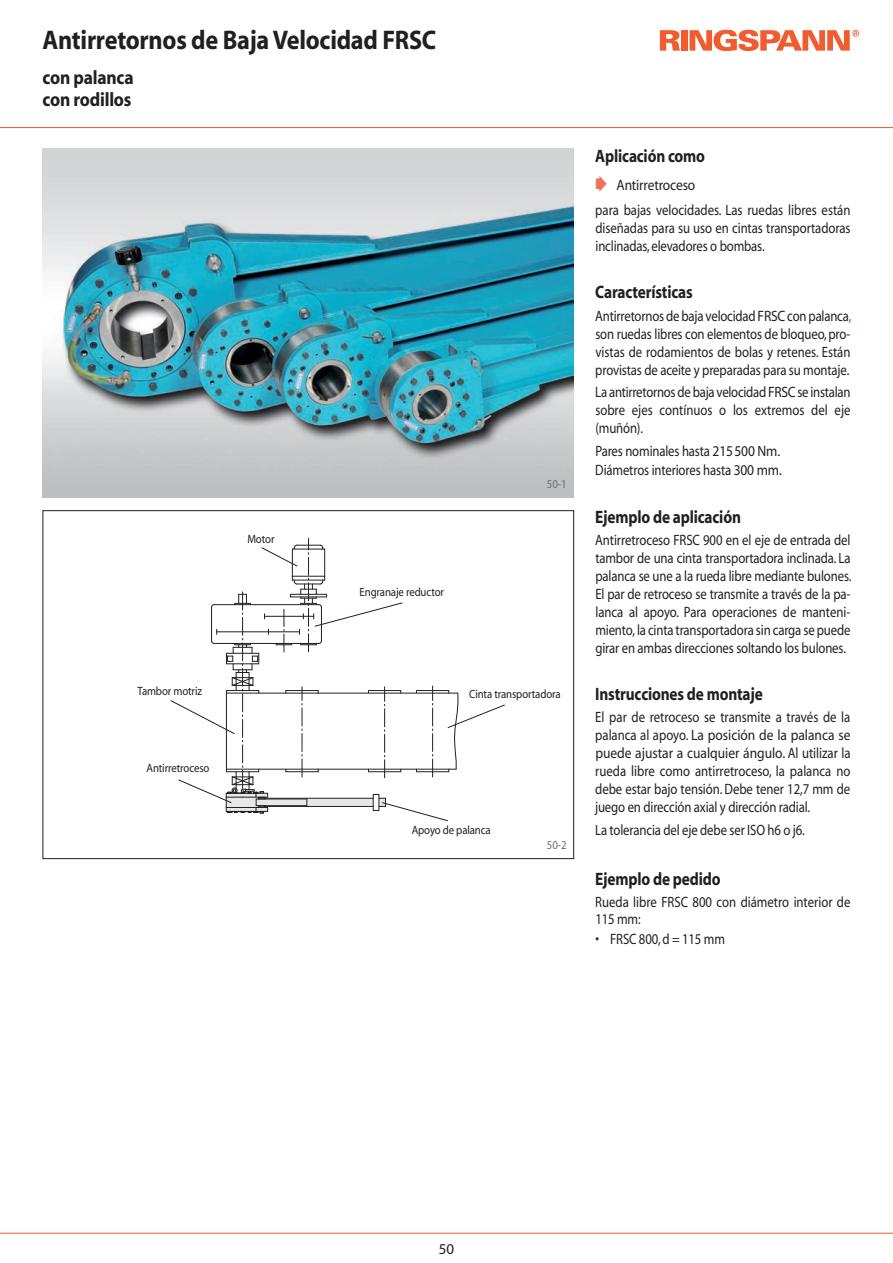
<style>
.page{position:relative;width:893px;height:1263px;background:#fff}
.page>*{position:absolute;margin:0;border:0;box-sizing:border-box;transform-origin:0 0}
.t1{font:700 27px "Myriad";letter-spacing:-.01em;color:#231f20;scale:.9 1}
.t2{font:700 19.5px/22.2px "Myriad";letter-spacing:-.01em;color:#231f20;scale:.9 1}
.t3{font:700 18px "Myriad";letter-spacing:-.01em;color:#231f20;scale:.85 1}
.t4{font:15px/18px "Myriad";letter-spacing:-.01em;color:#231f20;text-align:justify;scale:.85 1}
.t5{font:15px/24.5px "Myriad";letter-spacing:-.01em;color:#231f20;scale:.9 1}
.t6{font:15px "Myriad";letter-spacing:-.01em;color:#231f20}
.t7{font:12px "Myriad";letter-spacing:-.01em;color:#231f20;scale:.9 1}
.t8{font:12px "Myriad";color:#6c6d70;scale:.9 1}
.s1{color:#f26f5a}
.s2{color:#ee1d23}
</style>
<div class="page">
<img style="left:43px;top:149px;width:531px;height:348px">
<hr style="left:0;top:127px;width:893px;height:1px;background:#f15b2e">
<svg style="left:170px;top:538px;width:335px;height:284px"></svg>
<svg style="left:660px;top:30px;width:20px;height:21px"></svg>
<div style="left:681px;top:30px;width:6px;height:21px;background:#f15b2e"></div>
<svg style="left:689px;top:30px;width:170px;height:21px"></svg>
<hr style="left:0;top:1233px;width:893px;height:1px;background:#f15b2e">
<p class="t1" style="left:43px;top:30px;width:439px">Antirretornos de Baja Velocidad FRSC</p>
<p class="t2" style="left:43px;top:68px;width:103px">con palanca con rodillos</p>
<p class="t7" style="left:247px;top:534px;width:32px">Motor</p>
<p class="t7" style="left:137px;top:687px;width:73px">Tambor motriz</p>
<p class="t7" style="left:147px;top:763px;width:71px">Antirretroceso</p>
<p class="t8" style="left:547px;top:479px;width:23px">50-1</p>
<p class="t7" style="left:360px;top:587px;width:95px">Engranaje reductor</p>
<p class="t7" style="left:469px;top:690px;width:103px">Cinta transportadora</p>
<p class="t7" style="left:412px;top:825px;width:89px">Apoyo de palanca</p>
<p class="t8" style="left:547px;top:841px;width:23px">50-2</p>
<p class="t3" style="left:595px;top:149px;width:131px">Aplicación como</p>
<p class="t5" style="left:595px;top:175px;width:285px"><span class="s1">➧</span> Antirretroceso<br>para bajas velocidades. Las ruedas libres están</p>
<p class="t4" style="left:595px;top:220px;width:302px">diseñadas para su uso en cintas transportadoras inclinadas, elevadores o bombas.</p>
<p class="t3" style="left:595px;top:286px;width:116px">Características</p>
<p class="t4" style="left:595px;top:308px;width:303px">Antirretornos de baja velocidad FRSC con palanca<span class="s2">, </span>son ruedas libres con elementos de bloqueo, pro&shy;vistas de rodamientos de bolas y retenes. Están provistas de aceite y preparadas para su montaje.</p>
<p class="t4" style="left:595px;top:384px;width:302px">La antirretornos de baja velocidad FRSC se instalan sobre ejes contínuos o los extremos del eje (muñón).</p>
<p class="t4" style="left:595px;top:443px;width:221px;line-height:19.4px">Pares nominales hasta 215 500 Nm.<br>Diámetros interiores hasta 300 mm.</p>
<p class="t3" style="left:595px;top:510px;width:173px">Ejemplo de aplicación</p>
<p class="t4" style="left:595px;top:533px;width:303px">Antirretroceso FRSC 900 en el eje de entrada del tambor de una cinta transportadora inclinada. La palanca se une a la rueda libre mediante bulones.<br>El par de retroceso se transmite a través de la pa&shy;lanca al apoyo. Para operaciones de manteni&shy;miento, la cinta transportadora sin carga se puede girar en ambas direcciones soltando los bulones.</p>
<p class="t3" style="left:595px;top:687px;width:199px">Instrucciones de montaje</p>
<p class="t4" style="left:595px;top:709px;width:302px">El par de retroceso se transmite a través de la palanca al apoyo. La posición de la palanca se puede ajustar a cualquier ángulo. Al utilizar la rueda libre como antirretroceso, la palanca no debe estar bajo tensión. Debe tener 12,7 mm de juego en dirección axial y dirección radial.</p>
<p class="t4" style="left:595px;top:822px;width:248px">La tolerancia del eje debe ser ISO h6 o j6.</p>
<p class="t3" style="left:595px;top:872px;width:149px">Ejemplo de pedido</p>
<p class="t4" style="left:595px;top:895px;width:302px;line-height:17.2px">Rueda libre FRSC 800 con diámetro interior de<br>115 mm:</p>
<p class="t4" style="left:595px;top:931px;width:154px">• FRSC 800, d = 115 mm</p>
<p class="t6" style="left:439px;top:1243px;width:17px">50</p>
</div>
